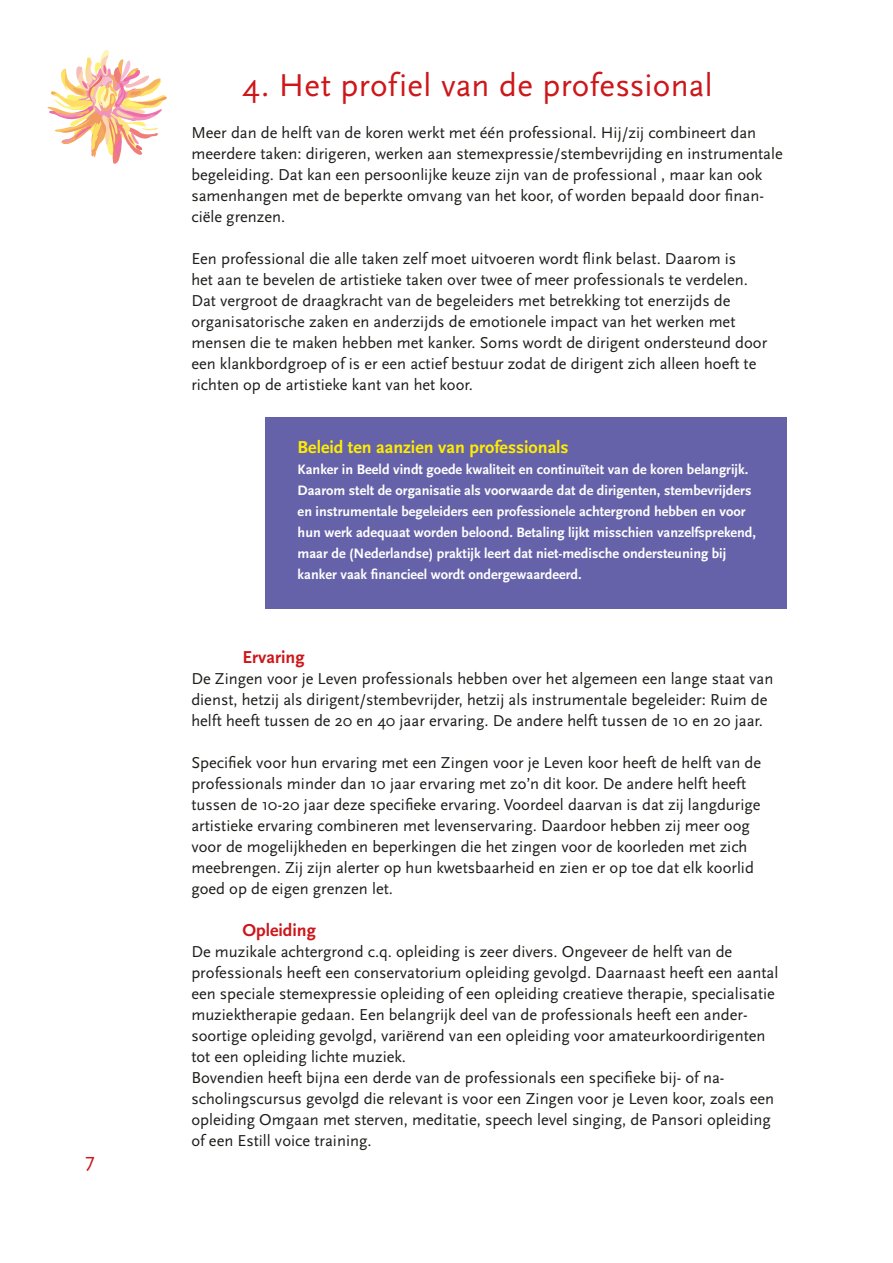
<style>
.page{position:relative;width:893px;height:1263px;background:#fff}
.page>*{position:absolute;margin:0;border:0;box-sizing:border-box;transform-origin:0 0}
.kaderkop{font:33px "Scala Sans OT";letter-spacing:.01em;color:#cd171a}
.t1{font:21px "Scala Sans OT";color:#cd171a}
.kaderkop-2{font:700 18px "Scala Sans OT";color:#ffed00}
.tussenkop{font:700 18px "Scala Sans OT";color:#cd171a}
.t2{font:16.5px/21px "Scala Sans OT";color:#1d1d1b}
.kadertekst{font:700 14.25px/21px "Scala Sans OT";color:#fff}
</style>
<div class="page">
<svg style="left:47px;top:50px;width:120px;height:114px"></svg>
<div style="left:265px;top:418px;width:522px;height:191px;background:#6662a9"></div>
<p class="t1" style="left:85px;top:1149px;width:11px">7</p>
<p class="kaderkop" style="left:242px;top:68px;width:472px">4. Het profiel van de professional</p>
<p class="t2" style="left:191px;top:123px;width:593px">Meer dan de helft van de koren werkt met één professional. Hij/zij combineert dan meerdere taken: dirigeren, werken aan stemexpressie/stembevrijding en instrumentale begeleiding. Dat kan een persoonlijke keuze zijn van de professional , maar kan ook samenhangen met de beperkte omvang van het koor, of worden bepaald door finan&shy;ciële grenzen.</p>
<p class="t2" style="left:191px;top:249px;width:558px">Een professional die alle taken zelf moet uitvoeren wordt flink belast. Daarom is het aan te bevelen de artistieke taken over twee of meer professionals te verdelen.</p>
<p class="t2" style="left:191px;top:291px;width:577px">Dat vergroot de draagkracht van de begeleiders met betrekking tot enerzijds de organisatorische zaken en anderzijds de emotionele impact van het werken met mensen die te maken hebben met kanker. Soms wordt de dirigent ondersteund door een klankbordgroep of is er een actief bestuur zodat de dirigent zich alleen hoeft te richten op de artistieke kant van het koor.</p>
<p class="kaderkop-2" style="left:298px;top:437px;width:272px">Beleid ten aanzien van professionals</p>
<p class="kadertekst" style="left:298px;top:459px;width:460px">Kanker in Beeld vindt goede kwaliteit en continuïteit van de koren belangrijk.<br>Daarom stelt de organisatie als voorwaarde dat de dirigenten, stembevrijders en instrumentale begeleiders een professionele achtergrond hebben en voor hun werk adequaat worden beloond. Betaling lijkt misschien vanzelfsprekend, maar de (Nederlandse) praktijk leert dat niet-medische ondersteuning bij</p>
<p class="kadertekst" style="left:298px;top:564px;width:286px">kanker vaak financieel wordt ondergewaardeerd.</p>
<p class="tussenkop" style="left:242px;top:647px;width:64px">Ervaring</p>
<p class="t2" style="left:191px;top:669px;width:583px">De Zingen voor je Leven professionals hebben over het algemeen een lange staat van dienst, hetzij als dirigent/stembevrijder, hetzij als instrumentale begeleider: Ruim de helft heeft tussen de 20 en 40 jaar ervaring. De andere helft tussen de 10 en 20 jaar.</p>
<p class="t2" style="left:191px;top:753px;width:571px">Specifiek voor hun ervaring met een Zingen voor je Leven koor heeft de helft van de professionals minder dan 10 jaar ervaring met zo’n dit koor. De andere helft heeft tussen de 10-20 jaar deze specifieke ervaring. Voordeel daarvan is dat zij langdurige artistieke ervaring combineren met levenservaring. Daardoor hebben zij meer oog voor de mogelijkheden en beperkingen die het zingen voor de koorleden met zich meebrengen. Zij zijn alerter op hun kwetsbaarheid en zien er op toe dat elk koorlid goed op de eigen grenzen let.</p>
<p class="tussenkop" style="left:242px;top:920px;width:75px">Opleiding</p>
<p class="t2" style="left:191px;top:942px;width:588px">De muzikale achtergrond c.q. opleiding is zeer divers. Ongeveer de helft van de professionals heeft een conservatorium opleiding gevolgd. Daarnaast heeft een aantal een speciale stemexpressie opleiding of een opleiding creatieve therapie, specialisatie muziektherapie gedaan. Een belangrijk deel van de professionals heeft een ander&shy;soortige opleiding gevolgd, variërend van een opleiding voor amateurkoordirigenten tot een opleiding lichte muziek.</p>
<p class="t2" style="left:191px;top:1068px;width:584px">Bovendien heeft bijna een derde van de professionals een specifieke bij- of na&shy;scholingscursus gevolgd die relevant is voor een Zingen voor je Leven koor, zoals een opleiding Omgaan met sterven, meditatie, speech level singing, de Pansori opleiding of een Estill voice training.</p>
</div>
